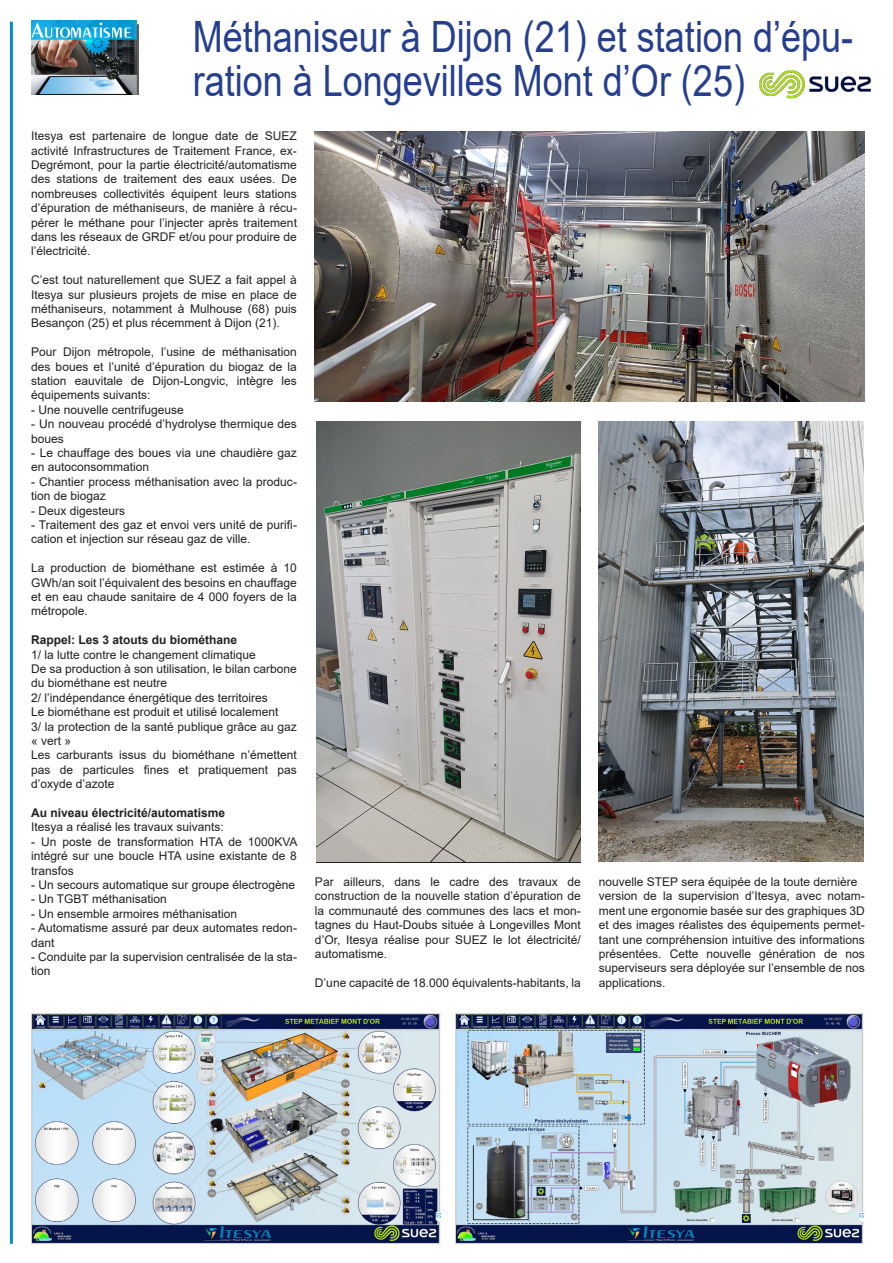
<style>
.page{position:relative;width:893px;height:1263px;background:#fff}
.page>*{position:absolute;margin:0;border:0;box-sizing:border-box;transform-origin:0 0}
.t1{font:43.2px/43.2px "Arial";color:#253f8e;scale:.83 1}
.t2{font:12px/14.4px "Arial";color:#231f20;text-align:justify}
.t3{font:700 12px "Arial";color:#231f20}
</style>
<div class="page">
<img style="left:455px;top:1013px;width:408px;height:231px">
<img style="left:599px;top:421px;width:264px;height:441px">
<img style="left:315px;top:131px;width:550px;height:270px">
<img style="left:31px;top:1013px;width:410px;height:231px">
<hr style="left:10px;top:22px;width:3px;height:1222px;background:#0090c6">
<img style="left:31px;top:21px;width:107px;height:73px">
<img style="left:759px;top:70px;width:112px;height:29px">
<img style="left:316px;top:421px;width:265px;height:441px">
<p class="t1" style="left:193px;top:15px;width:797px">Méthaniseur à Dijon (21) et station d’épu&shy;ration à Longevilles Mont d’Or (25)</p>
<p class="t2" style="left:31px;top:129px;width:267px">Itesya est partenaire de longue date de SUEZ activité Infrastructures de Traitement France, ex-Degrémont, pour la partie électricité/automatisme des stations de traitement des eaux usées. De nombreuses collectivités équipent leurs stations d’épuration de méthaniseurs, de manière à récu&shy;pérer le méthane pour l’injecter après traitement dans les réseaux de GRDF et/ou pour produire de l’électricité.</p>
<p class="t2" style="left:31px;top:273px;width:267px">C’est tout naturellement que SUEZ a fait appel à Itesya sur plusieurs projets de mise en place de méthaniseurs, notamment à Mulhouse (68) puis Besançon (25) et plus récemment à Dijon (21).</p>
<p class="t2" style="left:31px;top:345px;width:267px">Pour Dijon métropole, l’usine de méthanisation des boues et l’unité d’épuration du biogaz de la station eauvitale de Dijon-Longvic, intègre les équipements suivants:</p>
<p class="t2" style="left:31px;top:402px;width:154px">- Une nouvelle centrifugeuse</p>
<p class="t2" style="left:31px;top:417px;width:267px">- Un nouveau procédé d’hydrolyse thermique des boues</p>
<p class="t2" style="left:31px;top:445px;width:267px">- Le chauffage des boues via une chaudière gaz en autoconsommation</p>
<p class="t2" style="left:31px;top:474px;width:267px">- Chantier process méthanisation avec la produc&shy;tion de biogaz</p>
<p class="t2" style="left:31px;top:503px;width:96px">- Deux digesteurs</p>
<p class="t2" style="left:31px;top:517px;width:267px">- Traitement des gaz et envoi vers unité de purifi&shy;cation et injection sur réseau gaz de ville.</p>
<p class="t2" style="left:31px;top:561px;width:267px">La production de biométhane est estimée à 10<br>GWh/an soit l’équivalent des besoins en chauffage et en eau chaude sanitaire de 4 000 foyers de la métropole.</p>
<p class="t3" style="left:31px;top:631px;width:208px">Rappel: Les 3 atouts du biométhane</p>
<p class="t2" style="left:31px;top:647px;width:226px">1/ la lutte contre le changement climatique</p>
<p class="t2" style="left:31px;top:661px;width:267px">De sa production à son utilisation, le bilan carbone du biométhane est neutre</p>
<p class="t2" style="left:31px;top:690px;width:238px">2/ l’indépendance énergétique des territoires</p>
<p class="t2" style="left:31px;top:705px;width:249px">Le biométhane est produit et utilisé localement</p>
<p class="t2" style="left:31px;top:719px;width:267px">3/ la protection de la santé publique grâce au gaz « vert »</p>
<p class="t2" style="left:31px;top:748px;width:267px">Les carburants issus du biométhane n’émettent pas de particules fines et pratiquement pas d’oxyde d’azote</p>
<p class="t3" style="left:31px;top:804px;width:196px">Au niveau électricité/automatisme</p>
<p class="t2" style="left:31px;top:820px;width:194px">Itesya a réalisé les travaux suivants:</p>
<p class="t2" style="left:31px;top:834px;width:268px">- Un poste de transformation HTA de 1000KVA intégré sur une boucle HTA usine existante de 8 transfos</p>
<p class="t2" style="left:31px;top:877px;width:266px">- Un secours automatique sur groupe électrogène</p>
<p class="t2" style="left:31px;top:892px;width:137px">- Un TGBT méthanisation</p>
<p class="t2" style="left:31px;top:906px;width:208px">- Un ensemble armoires méthanisation</p>
<p class="t2" style="left:31px;top:921px;width:267px">- Automatisme assuré par deux automates redon&shy;dant</p>
<p class="t2" style="left:31px;top:949px;width:267px">- Conduite par la supervision centralisée de la sta&shy;tion</p>
<p class="t2" style="left:315px;top:874px;width:267px">Par ailleurs, dans le cadre des travaux de construction de la nouvelle station d’épuration de la communauté des communes des lacs et mon&shy;tagnes du Haut-Doubs située à Longevilles Mont d’Or, Itesya réalise pour SUEZ le lot électricité/ automatisme.</p>
<p class="t2" style="left:315px;top:975px;width:267px">D’une capacité de 18.000 équivalents-habitants, la</p>
<p class="t2" style="left:599px;top:874px;width:260px">nouvelle STEP sera équipée de la toute dernière</p>
<p class="t2" style="left:599px;top:889px;width:267px">version de la supervision d’Itesya, avec notam&shy;ment une ergonomie basée sur des graphiques 3D et des images réalistes des équipements permet&shy;tant une compréhension intuitive des informations présentées. Cette nouvelle génération de nos superviseurs sera déployée sur l’ensemble de nos applications.</p>
</div>
